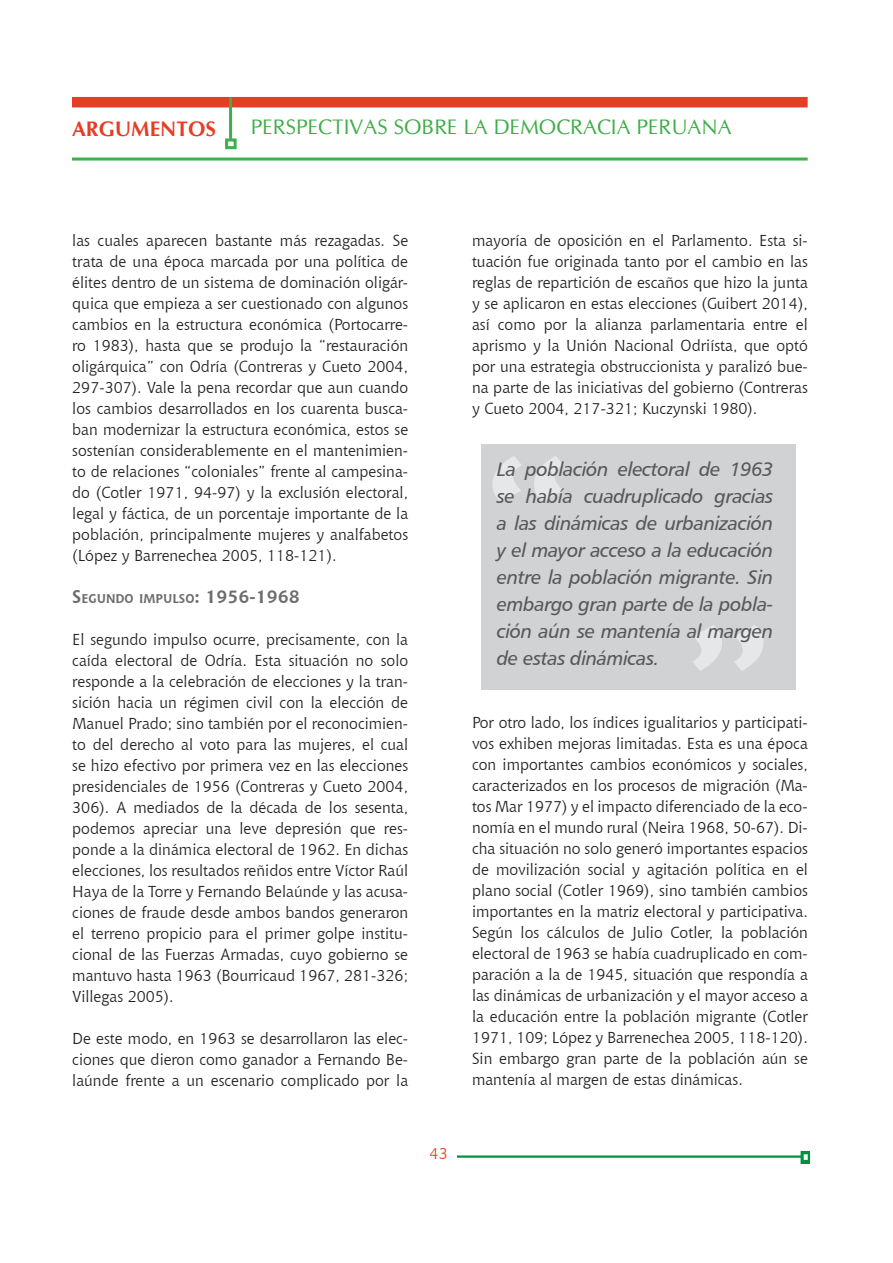
<style>
.page{position:relative;width:893px;height:1263px;background:#fff}
.page>*{position:absolute;margin:0;border:0;box-sizing:border-box;transform-origin:0 0}
.Pies{font:229.95px "Chianti BT";color:#e6e7e9}
.pies2{font:229.95px "Chianti BT";color:#e6e7e9}
.Texto_art{font:21px "CG Omega";color:#40ae49}
.t1{font:700 21px "CG Omega";color:#e53e25}
.Sacada{font:19.5px/27px "Humanist 777 BT Italic B";letter-spacing:-.02em;color:#57585a;text-align:justify}
.Texto_art-2{font:15.75px/21px "Chianti BT";color:#231f20;text-align:justify}
.t2{font:15.75px "Chianti BT";color:#e53e25}
.ST1{font:700 12.6px "Chianti BT";color:#6c6d70}
.s1{font-size:18px}
</style>
<div class="page">
<img style="left:457px;top:1151px;width:353px;height:12px">
<div style="left:72px;top:97px;width:736px;height:10px;background:#e53e25"></div>
<hr style="left:229px;top:97px;width:3px;height:42px;background:#40ae49">
<div style="left:225px;top:138px;width:12px;height:11px;border:3px solid #40ae49"></div>
<hr style="left:72px;top:158px;width:736px;height:3px;background:#40ae49">
<div style="left:481px;top:444px;width:314px;height:246px;background:#d1d2d4"></div>
<svg style="left:492px;top:456px;width:71px;height:46px"></svg>
<svg style="left:693px;top:625px;width:70px;height:46px"></svg>
<h2 class="t1" style="left:72px;top:116px;width:146px">ARGUMENTOS</h2>
<p class="Texto_art" style="left:251px;top:114px;width:482px">PERSPECTIVAS SOBRE LA DEMOCRACIA PERUANA</p>
<p class="Texto_art-2" style="left:72px;top:229px;width:337px">las cuales aparecen bastante más rezagadas. Se trata de una época marcada por una política de élites dentro de un sistema de dominación oligár&shy;quica que empieza a ser cuestionado con algunos cambios en la estructura económica (Portocarre&shy;ro 1983), hasta que se produjo la “restauración oligárquica” con Odría (Contreras y Cueto 2004, 297-307). Vale la pena recordar que aun cuando los cambios desarrollados en los cuarenta busca&shy;ban modernizar la estructura económica, estos se sostenían considerablemente en el mantenimien&shy;to de relaciones “coloniales” frente al campesina&shy;do (Cotler 1971, 94-97) y la exclusión electoral, legal y fáctica, de un porcentaje importante de la población, principalmente mujeres y analfabetos (López y Barrenechea 2005, 118-121).</p>
<p class="ST1" style="left:72px;top:589px;width:229px"><span class="s1">S</span>EGUNDO IMPULSO<span class="s1">: 1956-1968</span></p>
<p class="Texto_art-2" style="left:72px;top:628px;width:337px">El segundo impulso ocurre, precisamente, con la caída electoral de Odría. Esta situación no solo responde a la celebración de elecciones y la tran&shy;sición hacia un régimen civil con la elección de Manuel Prado; sino también por el reconocimien&shy;to del derecho al voto para las mujeres, el cual se hizo efectivo por primera vez en las elecciones presidenciales de 1956 (Contreras y Cueto 2004, 306). A mediados de la década de los sesenta, podemos apreciar una leve depresión que res&shy;ponde a la dinámica electoral de 1962. En dichas elecciones, los resultados reñidos entre Víctor Raúl Haya de la Torre y Fernando Belaúnde y las acusa&shy;ciones de fraude desde ambos bandos generaron el terreno propicio para el primer golpe institu&shy;cional de las Fuerzas Armadas, cuyo gobierno se mantuvo hasta 1963 (Bourricaud 1967, 281-326; Villegas 2005).</p>
<p class="Texto_art-2" style="left:72px;top:1027px;width:337px">De este modo, en 1963 se desarrollaron las elec&shy;ciones que dieron como ganador a Fernando Be&shy;laúnde frente a un escenario complicado por la</p>
<p class="t2" style="left:430px;top:1142px;width:20px">43</p>
<p class="Texto_art-2" style="left:472px;top:229px;width:337px">mayoría de oposición en el Parlamento. Esta si&shy;tuación fue originada tanto por el cambio en las reglas de repartición de escaños que hizo la junta y se aplicaron en estas elecciones (Guibert 2014), así como por la alianza parlamentaria entre el aprismo y la Unión Nacional Odriísta, que optó por una estrategia obstruccionista y paralizó bue&shy;na parte de las iniciativas del gobierno (Contreras y Cueto 2004, 217-321; Kuczynski 1980).</p>
<p class="Pies" style="left:472px;top:387px;width:111px">“</p>
<p class="Sacada" style="left:497px;top:455px;width:278px">La población electoral de 1963 se había cuadruplicado gracias a las dinámicas de urbanización y el mayor acceso a la educación entre la población migrante. Sin embargo gran parte de la pobla&shy;ción aún se mantenía al margen de estas dinámicas.</p>
<p class="pies2" style="left:674px;top:556px;width:111px">”</p>
<p class="Texto_art-2" style="left:472px;top:711px;width:337px">Por otro lado, los índices igualitarios y participati&shy;vos exhiben mejoras limitadas. Esta es una época con importantes cambios económicos y sociales, caracterizados en los procesos de migración (Ma&shy;tos Mar 1977) y el impacto diferenciado de la eco&shy;nomía en el mundo rural (Neira 1968, 50-67). Di&shy;cha situación no solo generó importantes espacios de movilización social y agitación política en el plano social (Cotler 1969), sino también cambios importantes en la matriz electoral y participativa.<br>Según los cálculos de Julio Cotler, la población electoral de 1963 se había cuadruplicado en com&shy;paración a la de 1945, situación que respondía a las dinámicas de urbanización y el mayor acceso a la educación entre la población migrante (Cotler 1971, 109; López y Barrenechea 2005, 118-120).<br>Sin embargo gran parte de la población aún se mantenía al margen de estas dinámicas.</p>
</div>
